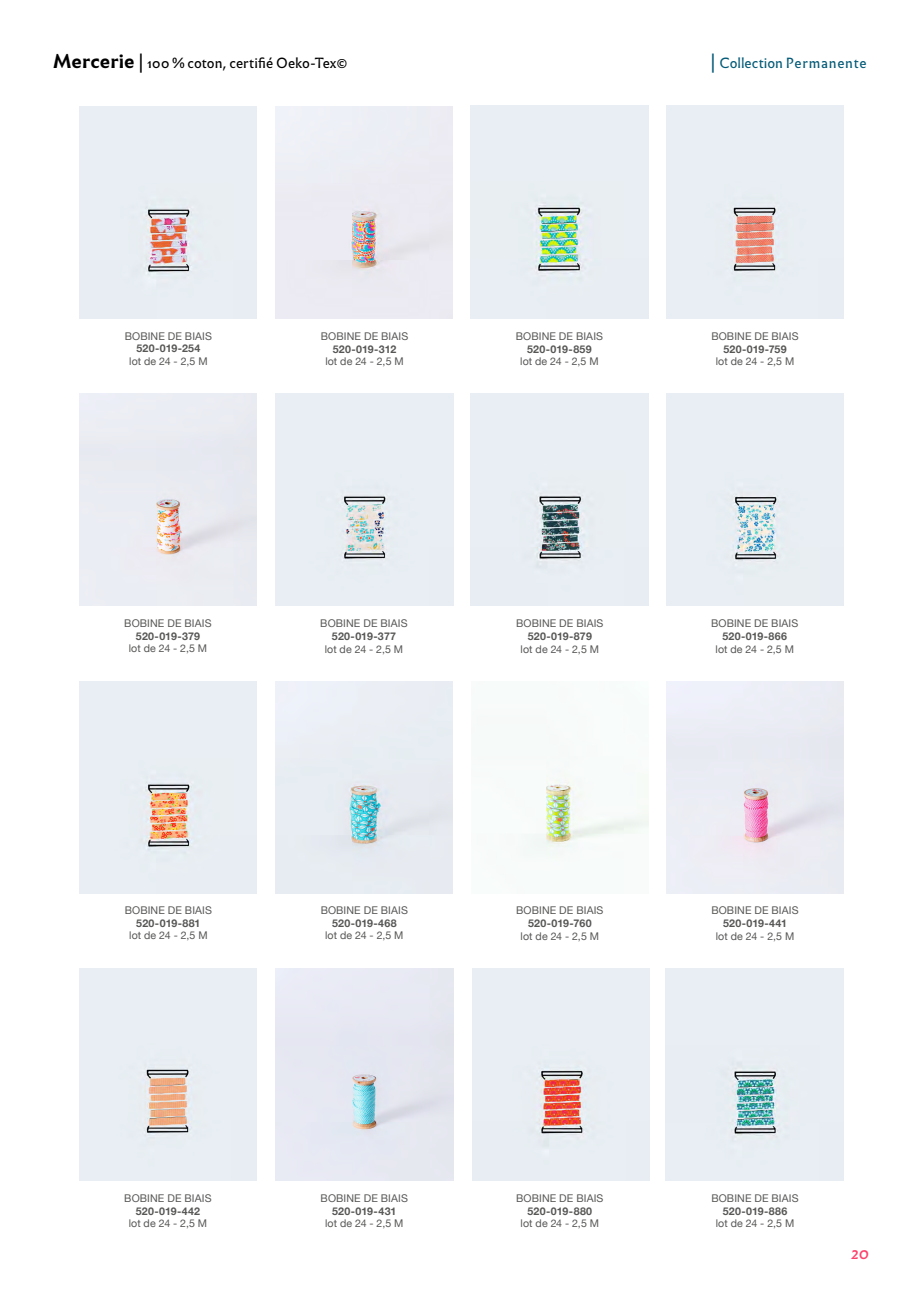
<style>
.page{position:relative;width:922px;height:1312px;background:#fff}
.page>*{position:absolute;margin:0;border:0;box-sizing:border-box;transform-origin:0 0}
.t1{font:italic 17.5px "Infini";color:#fd426d}
.t2{font:13.75px "Infini";color:#000}
.t3{font:13.75px "Infini";letter-spacing:.025em;color:#035a77}
.t4{font:10.62px "Helvetica Neue";letter-spacing:.01em;color:#575756}
.t5{font:700 10.62px "Helvetica Neue";letter-spacing:.015em;color:#575756}
.s1{font-weight:700;font-size:18.75px}
.s2{font-size:18.75px}
</style>
<div class="page">
<div style="left:472px;top:968px;width:177px;height:212px;background:#e8eef3"></div>
<div style="left:470px;top:393px;width:178px;height:212px;background:#e8eef3"></div>
<img style="left:523px;top:774px;width:125px;height:82px">
<div style="left:470px;top:106px;width:178px;height:212px;background:#e8eef3"></div>
<div style="left:666px;top:106px;width:177px;height:212px;background:#e8eef3"></div>
<div style="left:666px;top:393px;width:177px;height:212px;background:#e8eef3"></div>
<div style="left:665px;top:968px;width:177px;height:212px;background:#e8eef3"></div>
<div style="left:276px;top:968px;width:177px;height:212px;background:#e6e8f1"></div>
<div style="left:275px;top:681px;width:177px;height:212px;background:#e7edf2"></div>
<div style="left:275px;top:106px;width:177px;height:212px;background:#eceaf2"></div>
<div style="left:79px;top:394px;width:177px;height:211px;background:#eaecf2"></div>
<div style="left:275px;top:393px;width:178px;height:212px;background:#e8eef3"></div>
<div style="left:79px;top:106px;width:177px;height:212px;background:#e8eef3"></div>
<div style="left:79px;top:681px;width:177px;height:212px;background:#e8eef3"></div>
<div style="left:79px;top:968px;width:177px;height:212px;background:#e8eef3"></div>
<div style="left:666px;top:681px;width:177px;height:212px;background:#ebecf3"></div>
<p class="t2" style="left:53px;top:52px;width:295px"><span class="s1">Mercerie</span> <span class="s2">|</span> 100 % coton, certifié Oeko-Tex©</p>
<p class="t3" style="left:710px;top:52px;width:158px"><span class="s2">|</span> Collection Permanente</p>
<p class="t4" style="left:125px;top:328px;width:89px">BOBINE DE BIAIS</p>
<p class="t5" style="left:136px;top:340px;width:66px">520-019-254</p>
<p class="t4" style="left:129px;top:354px;width:80px">lot de 24 - 2,5 M</p>
<p class="t4" style="left:321px;top:328px;width:89px">BOBINE DE BIAIS</p>
<p class="t5" style="left:333px;top:340px;width:65px">520-019-312</p>
<p class="t4" style="left:325px;top:354px;width:80px">lot de 24 - 2,5 M</p>
<p class="t4" style="left:515px;top:328px;width:89px">BOBINE DE BIAIS</p>
<p class="t5" style="left:527px;top:340px;width:66px">520-019-859</p>
<p class="t4" style="left:520px;top:354px;width:80px">lot de 24 - 2,5 M</p>
<p class="t4" style="left:711px;top:328px;width:89px">BOBINE DE BIAIS</p>
<p class="t5" style="left:723px;top:340px;width:65px">520-019-759</p>
<p class="t4" style="left:715px;top:354px;width:80px">lot de 24 - 2,5 M</p>
<p class="t4" style="left:124px;top:615px;width:89px">BOBINE DE BIAIS</p>
<p class="t5" style="left:136px;top:627px;width:65px">520-019-379</p>
<p class="t4" style="left:129px;top:641px;width:80px">lot de 24 - 2,5 M</p>
<p class="t4" style="left:320px;top:615px;width:89px">BOBINE DE BIAIS</p>
<p class="t5" style="left:332px;top:627px;width:65px">520-019-377</p>
<p class="t4" style="left:324px;top:641px;width:80px">lot de 24 - 2,5 M</p>
<p class="t4" style="left:516px;top:615px;width:89px">BOBINE DE BIAIS</p>
<p class="t5" style="left:527px;top:627px;width:66px">520-019-879</p>
<p class="t4" style="left:520px;top:641px;width:80px">lot de 24 - 2,5 M</p>
<p class="t4" style="left:711px;top:615px;width:89px">BOBINE DE BIAIS</p>
<p class="t5" style="left:722px;top:627px;width:66px">520-019-866</p>
<p class="t4" style="left:715px;top:641px;width:80px">lot de 24 - 2,5 M</p>
<p class="t4" style="left:125px;top:902px;width:89px">BOBINE DE BIAIS</p>
<p class="t5" style="left:136px;top:914px;width:66px">520-019-881</p>
<p class="t4" style="left:129px;top:927px;width:80px">lot de 24 - 2,5 M</p>
<p class="t4" style="left:320px;top:902px;width:89px">BOBINE DE BIAIS</p>
<p class="t5" style="left:332px;top:914px;width:66px">520-019-468</p>
<p class="t4" style="left:325px;top:927px;width:80px">lot de 24 - 2,5 M</p>
<p class="t4" style="left:516px;top:902px;width:89px">BOBINE DE BIAIS</p>
<p class="t5" style="left:528px;top:914px;width:65px">520-019-760</p>
<p class="t4" style="left:520px;top:927px;width:80px">lot de 24 - 2,5 M</p>
<p class="t4" style="left:711px;top:902px;width:89px">BOBINE DE BIAIS</p>
<p class="t5" style="left:722px;top:914px;width:65px">520-019-441</p>
<p class="t4" style="left:715px;top:927px;width:80px">lot de 24 - 2,5 M</p>
<p class="t4" style="left:124px;top:1190px;width:89px">BOBINE DE BIAIS</p>
<p class="t5" style="left:136px;top:1202px;width:66px">520-019-442</p>
<p class="t4" style="left:129px;top:1215px;width:80px">lot de 24 - 2,5 M</p>
<p class="t4" style="left:320px;top:1190px;width:89px">BOBINE DE BIAIS</p>
<p class="t5" style="left:332px;top:1202px;width:66px">520-019-431</p>
<p class="t4" style="left:325px;top:1215px;width:80px">lot de 24 - 2,5 M</p>
<p class="t4" style="left:516px;top:1189px;width:89px">BOBINE DE BIAIS</p>
<p class="t5" style="left:527px;top:1202px;width:66px">520-019-880</p>
<p class="t4" style="left:520px;top:1215px;width:80px">lot de 24 - 2,5 M</p>
<p class="t4" style="left:711px;top:1190px;width:89px">BOBINE DE BIAIS</p>
<p class="t5" style="left:722px;top:1202px;width:66px">520-019-886</p>
<p class="t4" style="left:715px;top:1215px;width:80px">lot de 24 - 2,5 M</p>
<h1 class="t1" style="left:850px;top:1238px;width:20px">20</h1>
</div>
